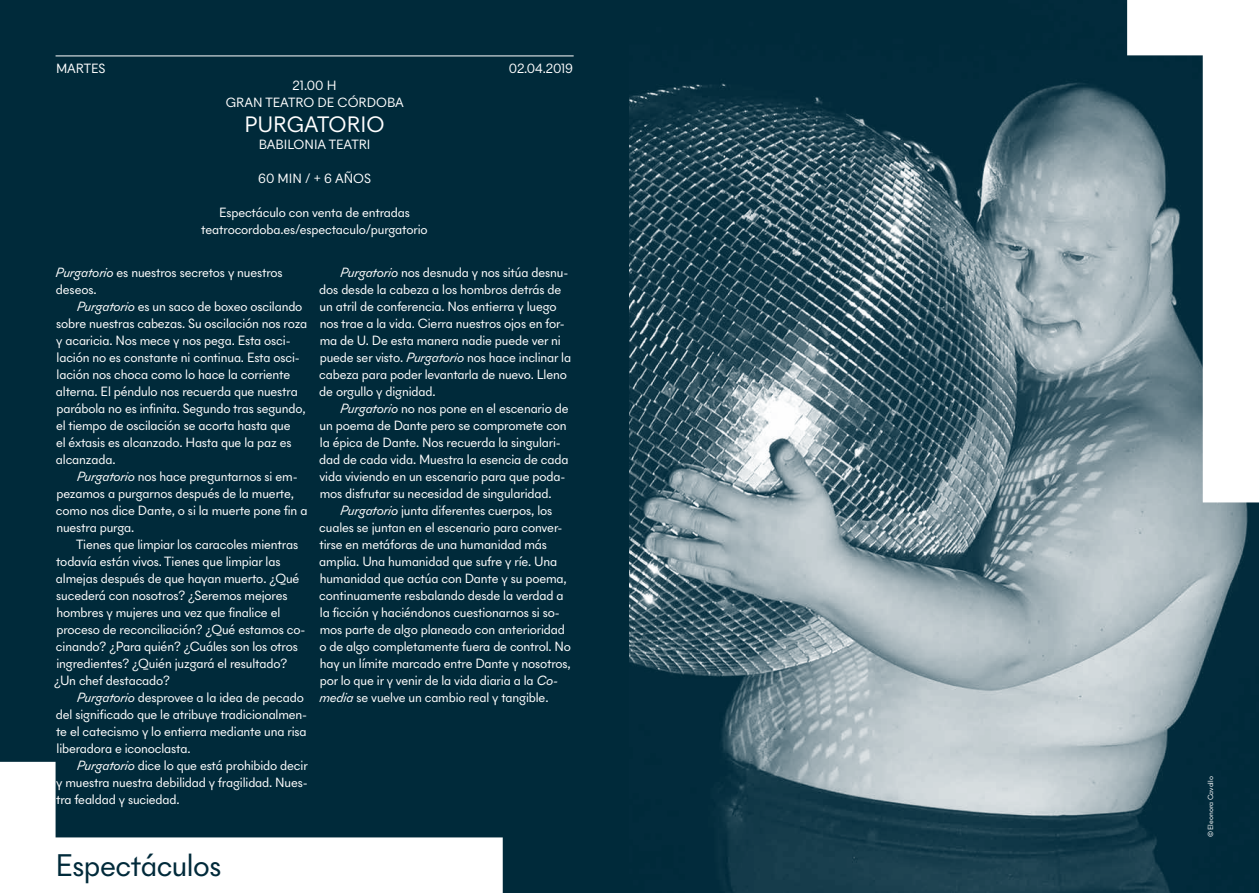
<style>
.page{position:relative;width:1259px;height:893px;background:#002a3a}
.page>*{position:absolute;margin:0;border:0;box-sizing:border-box;transform-origin:0 0}
.t1{font:31.5px "New Paris Skyline";letter-spacing:-.015em;color:#002a3a}
.t2{font:22.5px "New Paris Skyline";color:#fff}
.t3{font:13.5px/17px "New Paris Skyline";letter-spacing:-.01em;color:#fff}
.t4{font:7.5px "New Paris Skyline";color:#fff}
.s1{font-style:italic}
</style>
<div class="page">
<hr style="left:56px;top:56px;width:517px;height:1px;background:#fff">
<img style="left:629px;top:83px;width:630px;height:810px">
<svg style="left:1127px;top:0;width:132px;height:502px"></svg>
<svg style="left:0;top:762px;width:503px;height:131px"></svg>
<p class="t3" style="left:56px;top:59px;width:51px">MARTES</p>
<p class="t3" style="left:509px;top:59px;width:66px">02.04.2019</p>
<p class="t3" style="left:226px;top:76px;width:179px;text-align:center">21.00 H<br>GRAN TEATRO DE CÓRDOBA</p>
<h2 class="t2" style="left:244px;top:110px;width:142px">PURGATORIO</h2>
<p class="t3" style="left:259px;top:136px;width:113px">BABILONIA TEATRI</p>
<p class="t3" style="left:258px;top:170px;width:114px">60 MIN / + 6 AÑOS</p>
<p class="t3" style="left:201px;top:204px;width:228px;text-align:center">Espectáculo con venta de entradas teatrocordoba.es/espectaculo/purgatorio</p>
<p class="t3" style="left:56px;top:263px;width:229px"><span class="s1">Purgatorio</span> es nuestros secretos y nuestros deseos.</p>
<p class="t3" style="left:56px;top:298px;width:253px;text-indent:21px"><span class="s1">Purgatorio</span> es un saco de boxeo oscilando sobre nuestras cabezas. Su oscilación nos roza y acaricia. Nos mece y nos pega. Esta osci&shy;lación no es constante ni continua. Esta osci&shy;lación nos choca como lo hace la corriente alterna. El péndulo nos recuerda que nuestra parábola no es infinita. Segundo tras segundo, el tiempo de oscilación se acorta hasta que<br>el éxtasis es alcanzado. Hasta que la paz es alcanzada.</p>
<p class="t3" style="left:56px;top:468px;width:253px;text-indent:21px"><span class="s1">Purgatorio</span> nos hace preguntarnos si em&shy;pezamos a purgarnos después de la muerte, como nos dice Dante, o si la muerte pone fin a nuestra purga.</p>
<p class="t3" style="left:54px;top:536px;width:253px;text-indent:22px">Tienes que limpiar los caracoles mientras todavía están vivos. Tienes que limpiar las almejas después de que hayan muerto. ¿Qué sucederá con nosotros? ¿Seremos mejores hombres y mujeres una vez que finalice el proceso de reconciliación? ¿Qué estamos co&shy;cinando? ¿Para quién? ¿Cuáles son los otros ingredientes? ¿Quién juzgará el resultado? ¿Un chef destacado?</p>
<p class="t3" style="left:56px;top:689px;width:253px;text-indent:21px"><span class="s1">Purgatorio</span> desprovee a la idea de pecado del significado que le atribuye tradicionalmen&shy;te el catecismo y lo entierra mediante una risa liberadora e iconoclasta.</p>
<p class="t3" style="left:56px;top:757px;width:253px;text-align:justify;text-indent:21px"><span class="s1">Purgatorio</span> dice lo que está prohibido decir y muestra nuestra debilidad y fragilidad. Nues&shy;tra fealdad y suciedad.</p>
<p class="t3" style="left:319px;top:264px;width:253px;text-indent:21px"><span class="s1">Purgatorio</span> nos desnuda y nos sitúa desnu&shy;dos desde la cabeza a los hombros detrás de un atril de conferencia. Nos entierra y luego nos trae a la vida. Cierra nuestros ojos en for&shy;ma de U. De esta manera nadie puede ver ni puede ser visto. <span class="s1">Purgatorio</span> nos hace inclinar la cabeza para poder levantarla de nuevo. Lleno de orgullo y dignidad.</p>
<p class="t3" style="left:319px;top:400px;width:251px;text-indent:21px"><span class="s1">Purgatorio</span> no nos pone en el escenario de un poema de Dante pero se compromete con la épica de Dante. Nos recuerda la singulari&shy;dad de cada vida. Muestra la esencia de cada vida viviendo en un escenario para que poda&shy;mos disfrutar su necesidad de singularidad.</p>
<p class="t3" style="left:319px;top:502px;width:253px;text-indent:21px"><span class="s1">Purgatorio</span> junta diferentes cuerpos, los cuales se juntan en el escenario para conver&shy;tirse en metáforas de una humanidad más amplia. Una humanidad que sufre y ríe. Una humanidad que actúa con Dante y su poema, continuamente resbalando desde la verdad a la ficción y haciéndonos cuestionarnos si so&shy;mos parte de algo planeado con anterioridad o de algo completamente fuera de control. No hay un límite marcado entre Dante y nosotros, por lo que ir y venir de la vida diaria a la <span class="s1">Co&shy;media</span> se vuelve un cambio real y tangible.</p>
<h1 class="t1" style="left:55px;top:846px;width:167px">Espectáculos</h1>
<p class="t4" style="left:1206px;top:837px;width:63px;rotate:-90deg">© Eleonora Cavallo</p>
</div>
